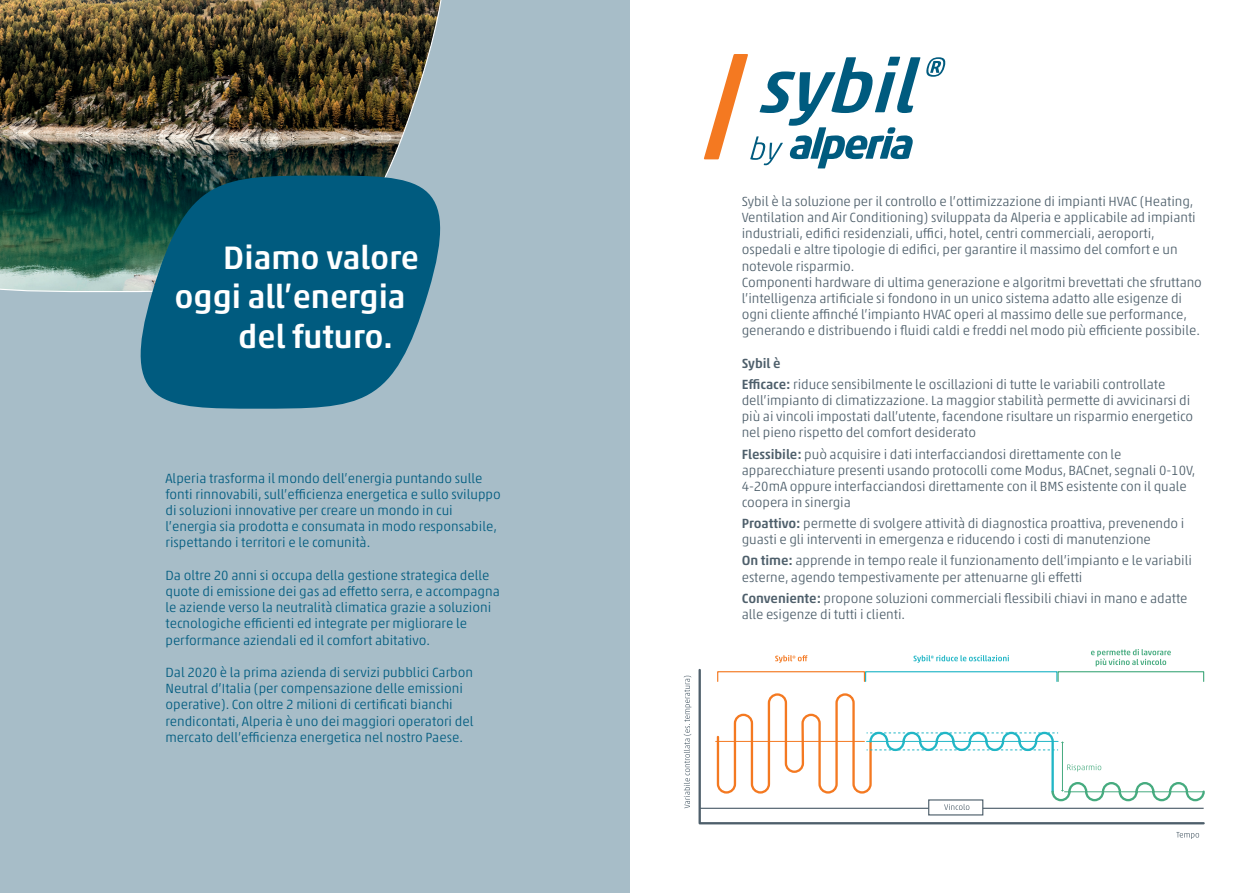
<style>
.page{position:relative;width:1259px;height:893px;background:#fff}
.page>*{position:absolute;margin:0;border:0;box-sizing:border-box;transform-origin:0 0}
.t1{font:500 33px "Akko Pro";color:#fff}
.t2{font:300 13.5px/16.2px "Akko Pro";letter-spacing:-.005em;color:#4e5f6b}
.t3{font:300 13.5px/16.2px "Akko Pro";color:#005b7f}
.s1{font-weight:500}
</style>
<div class="page">
<div style="left:0;top:0;width:629px;height:893px;background:#a7bdc8"></div>
<img style="left:0;top:0;width:442px;height:292px">
<svg style="left:117px;top:175px;width:325px;height:234px;background:#196682"></svg>
<svg style="left:704px;top:54px;width:242px;height:114px"></svg>
<svg style="left:684px;top:676px;width:7px;height:132px"></svg>
<svg style="left:1176px;top:832px;width:23px;height:7px"></svg>
<svg style="left:775px;top:655px;width:32px;height:8px"></svg>
<svg style="left:913px;top:655px;width:96px;height:8px"></svg>
<svg style="left:1091px;top:649px;width:79px;height:17px"></svg>
<svg style="left:698px;top:668px;width:506px;height:157px"></svg>
<svg style="left:715px;top:692px;width:489px;height:118px"></svg>
<h1 class="t1" style="left:223px;top:237px;width:197px">Diamo valore</h1>
<h1 class="t1" style="left:174px;top:277px;width:233px">oggi all’energia</h1>
<h1 class="t1" style="left:238px;top:316px;width:156px">del futuro.</h1>
<p class="t3" style="left:165px;top:470px;width:337px">Alperia trasforma il mondo dell’energia puntando sulle fonti rinnovabili, sull’efficienza energetica e sullo sviluppo di soluzioni innovative per creare un mondo in cui l’energia sia prodotta e consumata in modo responsabile, rispettando i territori e le comunità.</p>
<p class="t3" style="left:165px;top:567px;width:336px">Da oltre 20 anni si occupa della gestione strategica delle quote di emissione dei gas ad effetto serra, e accompagna le aziende verso la neutralità climatica grazie a soluzioni tecnologiche efficienti ed integrate per migliorare le performance aziendali ed il comfort abitativo.</p>
<p class="t3" style="left:165px;top:664px;width:309px">Dal 2020 è la prima azienda di servizi pubblici Carbon Neutral d’Italia (per compensazione delle emissioni operative). Con oltre 2 milioni di certificati bianchi rendicontati, Alperia è uno dei maggiori operatori del mercato dell’efficienza energetica nel nostro Paese.</p>
<p class="t2" style="left:742px;top:193px;width:462px">Sybil è la soluzione per il controllo e l’ottimizzazione di impianti HVAC (Heating, Ventilation and Air Conditioning) sviluppata da Alperia e applicabile ad impianti industriali, edifici residenziali, uffici, hotel, centri commerciali, aeroporti, ospedali e altre tipologie di edifici, per garantire il massimo del comfort e un notevole risparmio.<br>Componenti hardware di ultima generazione e algoritmi brevettati che sfruttano l’intelligenza artificiale si fondono in un unico sistema adatto alle esigenze di ogni cliente affinché l’impianto HVAC operi al massimo delle sue performance, generando e distribuendo i fluidi caldi e freddi nel modo più efficiente possibile.</p>
<p class="t2" style="left:742px;top:353px;width:425px;line-height:21px"><span class="s1">Sybil è<br>Efficace:</span> riduce sensibilmente le oscillazioni di tutte le variabili controllate</p>
<p class="t2" style="left:742px;top:392px;width:453px">dell’impianto di climatizzazione. La maggior stabilità permette di avvicinarsi di più ai vincoli impostati dall’utente, facendone risultare un risparmio energetico nel pieno rispetto del comfort desiderato</p>
<p class="t2" style="left:742px;top:446px;width:455px"><span class="s1">Flessibile:</span> può acquisire i dati interfacciandosi direttamente con le apparecchiature presenti usando protocolli come Modus, BACnet, segnali 0-10V, 4-20mA oppure interfacciandosi direttamente con il BMS esistente con il quale coopera in sinergia</p>
<p class="t2" style="left:742px;top:515px;width:444px"><span class="s1">Proattivo:</span> permette di svolgere attività di diagnostica proattiva, prevenendo i guasti e gli interventi in emergenza e riducendo i costi di manutenzione</p>
<p class="t2" style="left:742px;top:552px;width:452px"><span class="s1">On time:</span> apprende in tempo reale il funzionamento dell’impianto e le variabili esterne, agendo tempestivamente per attenuarne gli effetti</p>
<p class="t2" style="left:742px;top:590px;width:447px"><span class="s1">Conveniente:</span> propone soluzioni commerciali flessibili chiavi in mano e adatte alle esigenze di tutti i clienti.</p>
</div>
